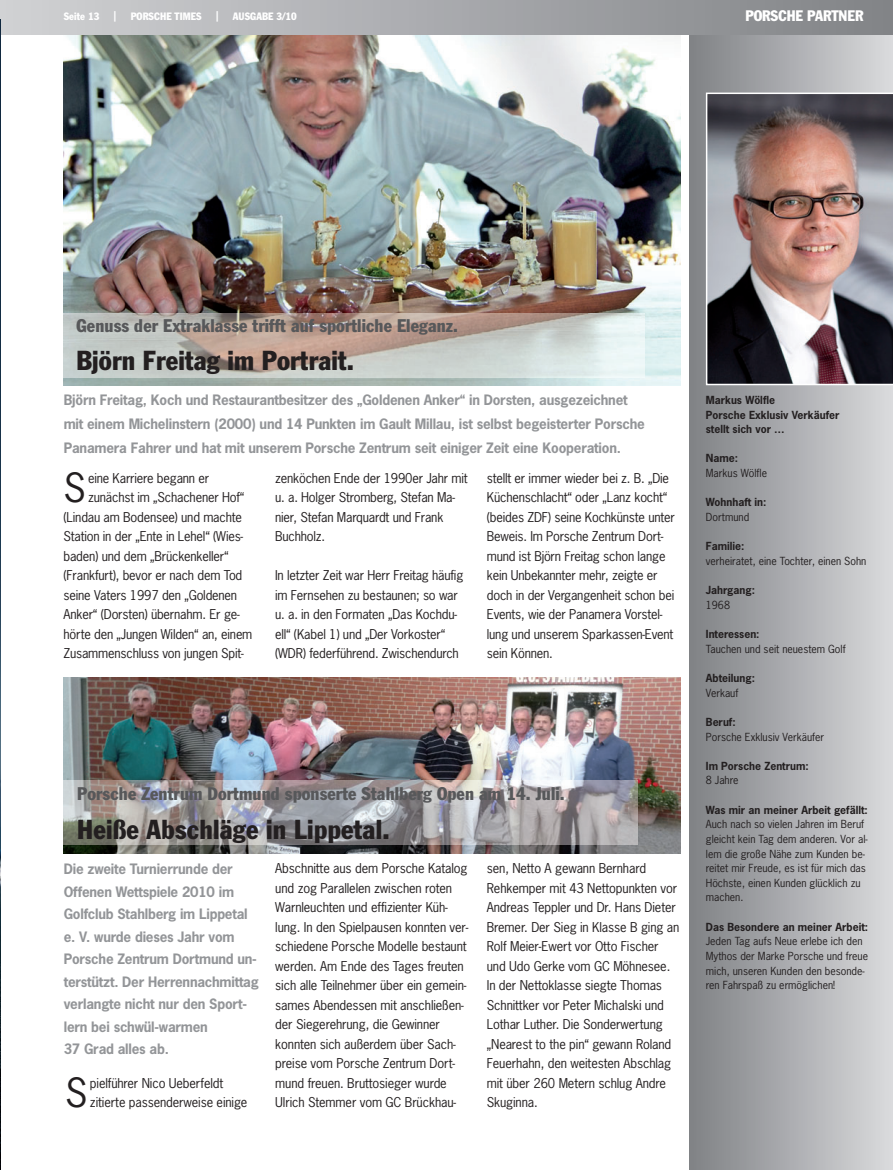
<style>
.page{position:relative;width:893px;height:1170px;background:#fff}
.page>*{position:absolute;margin:0;border:0;box-sizing:border-box;transform-origin:0 0}
.t1{font:37.8px "Porsche News Gothic";color:#231f20}
.t2{font:condensed 27px "Porsche Franklin Gothic";letter-spacing:.005em;color:#231f20}
.t3{font:condensed 18px "Porsche Franklin Gothic";letter-spacing:.005em;color:#57585a}
.t4{font:condensed 15px "Porsche Franklin Gothic";color:#fff}
.t5{font:700 13.5px/22.5px "Porsche News Gothic";letter-spacing:-.015em;color:#939598}
.t6{font:12.75px/19.5px "Porsche News Gothic";letter-spacing:-.01em;color:#231f20}
.t7{font:10.5px/14.5px "Porsche News Gothic";color:#231f20}
.t8{font:700 10.5px/14.7px "Porsche News Gothic";color:#231f20}
.t9{font:condensed 10.5px "Porsche Franklin Gothic";letter-spacing:.005em;color:#fff}
</style>
<div class="page">
<img style="left:64px;top:678px;width:616px;height:175px">
<div style="left:689px;top:0;width:204px;height:1169px;background:linear-gradient(to right,#7f8185,#d9dadc)"></div>
<img style="left:64px;top:34px;width:616px;height:351px">
<div style="left:0;top:0;width:893px;height:34px;background:linear-gradient(to right,#d1d2d4,#818386)"></div>
<img style="left:0;top:34px;width:1px;height:1135px">
<svg style="left:0;top:1px;width:1px;height:33px"></svg>
<img style="left:706px;top:93px;width:187px;height:292px">
<img style="left:64px;top:313px;width:580px;height:65px">
<img style="left:64px;top:780px;width:574px;height:64px">
<p class="t9" style="left:64px;top:12px;width:37px">Seite 13</p>
<p class="t9" style="left:114px;top:11px;width:4px">|</p>
<p class="t9" style="left:131px;top:12px;width:72px">PORSCHE TIMES</p>
<p class="t9" style="left:216px;top:11px;width:4px">|</p>
<p class="t9" style="left:233px;top:12px;width:65px">AUSGABE 3/10</p>
<p class="t4" style="left:745px;top:10px;width:119px">PORSCHE PARTNER</p>
<h3 class="t3" style="left:77px;top:319px;width:383px">Genuss der Extraklasse trifft auf sportliche Eleganz.</h3>
<h2 class="t2" style="left:77px;top:351px;width:279px">Björn Freitag im Portrait.</h2>
<p class="t5" style="left:64px;top:389px;width:583px;line-height:24px">Björn Freitag, Koch und Restaurantbesitzer des „Goldenen Anker“ in Dorsten, ausgezeichnet mit einem Michelinstern (2000) und 14 Punkten im Gault Millau, ist selbst begeisterter Porsche<br>Panamera Fahrer und hat mit unserem Porsche Zentrum seit einiger Zeit eine Kooperation.</p>
<h1 class="t1" style="left:64px;top:473px;width:24px">S</h1>
<p class="t6" style="left:88px;top:469px;width:123px">eine Karriere begann er</p>
<p class="t6" style="left:88px;top:488px;width:158px">zunächst im „Schachener Hof“</p>
<p class="t6" style="left:64px;top:508px;width:180px">(Lindau am Bodensee) und machte</p>
<p class="t6" style="left:64px;top:527px;width:181px">Station in der „Ente in Lehel“ (Wies-</p>
<p class="t6" style="left:64px;top:547px;width:167px">baden) und dem „Brückenkeller“</p>
<p class="t6" style="left:64px;top:566px;width:180px">(Frankfurt), bevor er nach dem Tod</p>
<p class="t6" style="left:64px;top:586px;width:175px">seine Vaters 1997 den „Goldenen</p>
<p class="t6" style="left:64px;top:605px;width:177px">Anker“ (Dorsten) übernahm. Er ge-</p>
<p class="t6" style="left:64px;top:625px;width:190px">hörte den „Jungen Wilden“ an, einem</p>
<p class="t6" style="left:64px;top:644px;width:181px">Zusammenschluss von jungen Spit-</p>
<p class="t6" style="left:275px;top:469px;width:194px">zenköchen Ende der 1990er Jahr mit u. a. Holger Stromberg, Stefan Ma&shy;nier, Stefan Marquardt und Frank<br>Buchholz.</p>
<p class="t6" style="left:275px;top:566px;width:190px">In letzter Zeit war Herr Freitag häufig im Fernsehen zu bestaunen; so war u. a. in den Formaten „Das Kochdu&shy;ell“ (Kabel 1) und „Der Vorkoster“ (WDR) federführend. Zwischendurch</p>
<p class="t6" style="left:487px;top:469px;width:190px">stellt er immer wieder bei z. B. „Die<br>Küchenschlacht“ oder „Lanz kocht“ (beides ZDF) seine Kochkünste unter<br>Beweis. Im Porsche Zentrum Dort&shy;mund ist Björn Freitag schon lange kein Unbekannter mehr, zeigte er doch in der Vergangenheit schon bei<br>Events, wie der Panamera Vorstel&shy;lung und unserem Sparkassen-Event sein Können.</p>
<h3 class="t3" style="left:77px;top:787px;width:489px">Porsche Zentrum Dortmund sponserte Stahlberg Open am 14. Juli.</h3>
<h2 class="t2" style="left:77px;top:819px;width:314px">Heiße Abschläge in Lippetal.</h2>
<p class="t5" style="left:64px;top:858px;width:197px">Die zweite Turnierrunde der<br>Offenen Wettspiele 2010 im<br>Golfclub Stahlberg im Lippetal e. V. wurde dieses Jahr vom<br>Porsche Zentrum Dortmund un&shy;terstützt. Der Herrennachmittag verlangte nicht nur den Sport&shy;lern bei schwül-warmen<br>37 Grad alles ab.</p>
<h1 class="t1" style="left:65px;top:1077px;width:24px">S</h1>
<p class="t6" style="left:90px;top:1073px;width:159px">pielführer Nico Ueberfeldt zitierte passenderweise einige</p>
<p class="t6" style="left:275px;top:859px;width:194px">Abschnitte aus dem Porsche Katalog und zog Parallelen zwischen roten Warnleuchten und effizienter Küh&shy;lung. In den Spielpausen konnten ver&shy;schiedene Porsche Modelle bestaunt werden. Am Ende des Tages freuten sich alle Teilnehmer über ein gemein&shy;sames Abendessen mit anschließen&shy;der Siegerehrung, die Gewinner konnten sich außerdem über Sach&shy;preise vom Porsche Zentrum Dort&shy;mund freuen. Bruttosieger wurde Ulrich Stemmer vom GC Brückhau-</p>
<p class="t6" style="left:487px;top:859px;width:194px">sen, Netto A gewann Bernhard<br>Rehkemper mit 43 Nettopunkten vor<br>Andreas Teppler und Dr. Hans Dieter<br>Bremer. Der Sieg in Klasse B ging an<br>Rolf Meier-Ewert vor Otto Fischer und Udo Gerke vom GC Möhnesee.<br>In der Nettoklasse siegte Thomas<br>Schnittker vor Peter Michalski und<br>Lothar Luther. Die Sonderwertung „Nearest to the pin“ gewann Roland<br>Feuerhahn, den weitesten Abschlag mit über 260 Metern schlug Andre<br>Skuginna.</p>
<p class="t8" style="left:706px;top:393px;width:135px">Markus Wölfle<br>Porsche Exklusiv Verkäufer stellt sich vor …</p>
<p class="t8" style="left:706px;top:452px;width:34px">Name:</p>
<p class="t7" style="left:706px;top:466px;width:63px">Markus Wölfle</p>
<p class="t8" style="left:706px;top:496px;width:62px">Wohnhaft in:</p>
<p class="t7" style="left:706px;top:510px;width:45px">Dortmund</p>
<p class="t8" style="left:706px;top:540px;width:40px">Familie:</p>
<p class="t7" style="left:706px;top:554px;width:162px">verheiratet, eine Tochter, einen Sohn</p>
<p class="t8" style="left:706px;top:583px;width:51px">Jahrgang:</p>
<p class="t7" style="left:706px;top:598px;width:26px">1968</p>
<p class="t8" style="left:706px;top:627px;width:55px">Interessen:</p>
<p class="t7" style="left:706px;top:642px;width:141px">Tauchen und seit neuestem Golf</p>
<p class="t8" style="left:706px;top:671px;width:51px">Abteilung:</p>
<p class="t7" style="left:706px;top:686px;width:34px">Verkauf</p>
<p class="t8" style="left:706px;top:715px;width:31px">Beruf:</p>
<p class="t7" style="left:706px;top:730px;width:120px">Porsche Exklusiv Verkäufer</p>
<p class="t8" style="left:706px;top:759px;width:104px">Im Porsche Zentrum:</p>
<p class="t7" style="left:706px;top:774px;width:34px">8 Jahre</p>
<p class="t8" style="left:706px;top:803px;width:163px">Was mir an meiner Arbeit gefällt:</p>
<p class="t7" style="left:706px;top:817px;width:163px">Auch nach so vielen Jahren im Beruf gleicht kein Tag dem anderen. Vor al&shy;lem die große Nähe zum Kunden be&shy;reitet mir Freude, es ist für mich das<br>Höchste, einen Kunden glücklich zu machen.</p>
<p class="t8" style="left:706px;top:920px;width:164px">Das Besondere an meiner Arbeit:</p>
<p class="t7" style="left:706px;top:934px;width:164px">Jeden Tag aufs Neue erlebe ich den<br>Mythos der Marke Porsche und freue mich, unseren Kunden den besonde&shy;ren Fahrspaß zu ermöglichen!</p>
</div>
